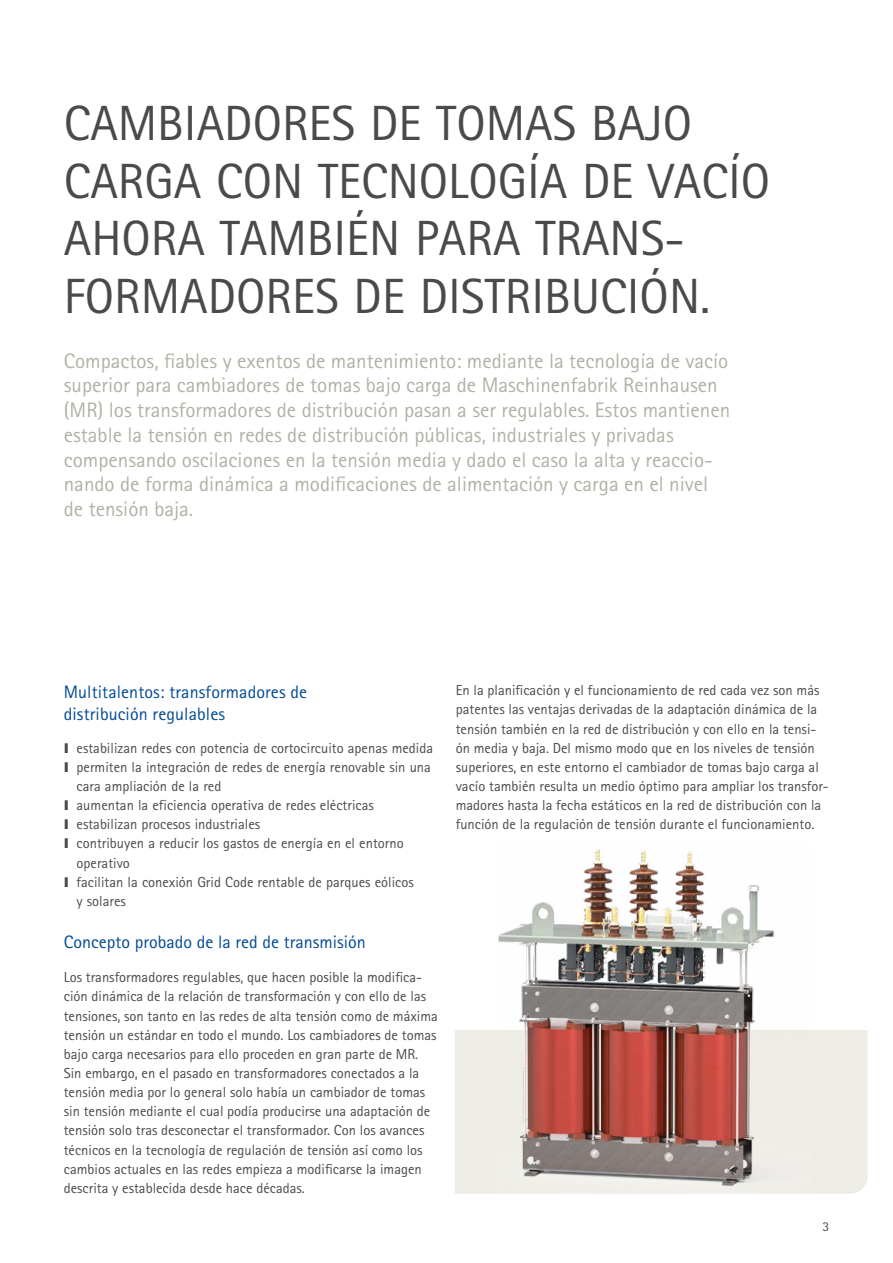
<style>
.page{position:relative;width:893px;height:1263px;background:#fff}
.page>*{position:absolute;margin:0;border:0;box-sizing:border-box;transform-origin:0 0}
.Headline33{font:49.5px/57.4px "Rotis Sans Serif Pro Cyr";color:#4a4a49}
.t1{font:21px/24.8px "Rotis Sans Serif Pro Cyr";color:#b2b1a7}
.Zwischen-Head_2-zeilig{font:18px/22.2px "Rotis Sans Serif Pro Cyr";letter-spacing:.005em;color:#004994}
.Haupttext{font:14.55px/19.2px "Rotis Sans Serif Pro Cyr";color:#4a4a49}
.t2{font:13.5px "Rotis Sans Serif Pro Cyr";color:#4a4a49}
.s1{font-family:"Arial";font-weight:900;font-size:13.5px}
</style>
<div class="page">
<div style="left:455px;top:1030px;width:412px;height:164px;background:#edece5"></div>
<img style="left:496px;top:849px;width:316px;height:345px">
<p class="Headline33" style="left:64px;top:95px;width:708px">CAMBIADORES DE TOMAS BAJO<br>CARGA CON TECNOLOGÍA DE VACÍO<br>AHORA TAMBIÉN PARA TRANS-<br>FORMADORES DE DISTRIBUCIÓN.</p>
<p class="t1" style="left:64px;top:348px;width:668px">Compactos, fiables y exentos de mantenimiento: mediante la tecnología de vacío superior para cambiadores de tomas bajo carga de Maschinenfabrik Reinhausen (MR) los transformadores de distribución pasan a ser regulables. Estos mantienen estable la tensión en redes de distribución públicas, industriales y privadas compensando oscilaciones en la tensión media y dado el caso la alta y reaccio&shy;nando de forma dinámica a modificaciones de alimentación y carga en el nivel de tensión baja.</p>
<p class="Zwischen-Head_2-zeilig" style="left:64px;top:681px;width:245px">Multitalentos: transformadores de distribución regulables</p>
<p class="Haupttext" style="left:64px;top:738px;width:371px"><span class="s1">I</span> estabilizan redes con potencia de cortocircuito apenas medida</p>
<p class="Haupttext" style="left:77px;top:757px;width:356px;text-indent:-13px"><span class="s1">I</span> permiten la integración de redes de energía renovable sin una cara ampliación de la red</p>
<p class="Haupttext" style="left:64px;top:796px;width:311px"><span class="s1">I</span> aumentan la eficiencia operativa de redes eléctricas</p>
<p class="Haupttext" style="left:64px;top:815px;width:198px"><span class="s1">I</span> estabilizan procesos industriales</p>
<p class="Haupttext" style="left:77px;top:834px;width:329px;text-indent:-13px"><span class="s1">I</span> contribuyen a reducir los gastos de energía en el entorno operativo</p>
<p class="Haupttext" style="left:77px;top:872px;width:339px;text-indent:-13px"><span class="s1">I</span> facilitan la conexión Grid Code rentable de parques eólicos y solares</p>
<p class="Zwischen-Head_2-zeilig" style="left:64px;top:931px;width:303px">Concepto probado de la red de transmisión</p>
<p class="Haupttext" style="left:64px;top:968px;width:376px">Los transformadores regulables, que hacen posible la modifica&shy;ción dinámica de la relación de transformación y con ello de las tensiones, son tanto en las redes de alta tensión como de máxima tensión un estándar en todo el mundo. Los cambiadores de tomas bajo carga necesarios para ello proceden en gran parte de MR.<br>Sin embargo, en el pasado en transformadores conectados a la tensión media por lo general solo había un cambiador de tomas sin tensión mediante el cual podía producirse una adaptación de tensión solo tras desconectar el transformador. Con los avances técnicos en la tecnología de regulación de tensión así como los cambios actuales en las redes empieza a modificarse la imagen descrita y establecida desde hace décadas.</p>
<p class="Haupttext" style="left:456px;top:681px;width:375px">En la planificación y el funcionamiento de red cada vez son más patentes las ventajas derivadas de la adaptación dinámica de la tensión también en la red de distribución y con ello en la tensi&shy;ón media y baja. Del mismo modo que en los niveles de tensión superiores, en este entorno el cambiador de tomas bajo carga al vacío también resulta un medio óptimo para ampliar los transfor&shy;madores hasta la fecha estáticos en la red de distribución con la función de la regulación de tensión durante el funcionamiento.</p>
<p class="t2" style="left:822px;top:1218px;width:8px">3</p>
</div>
